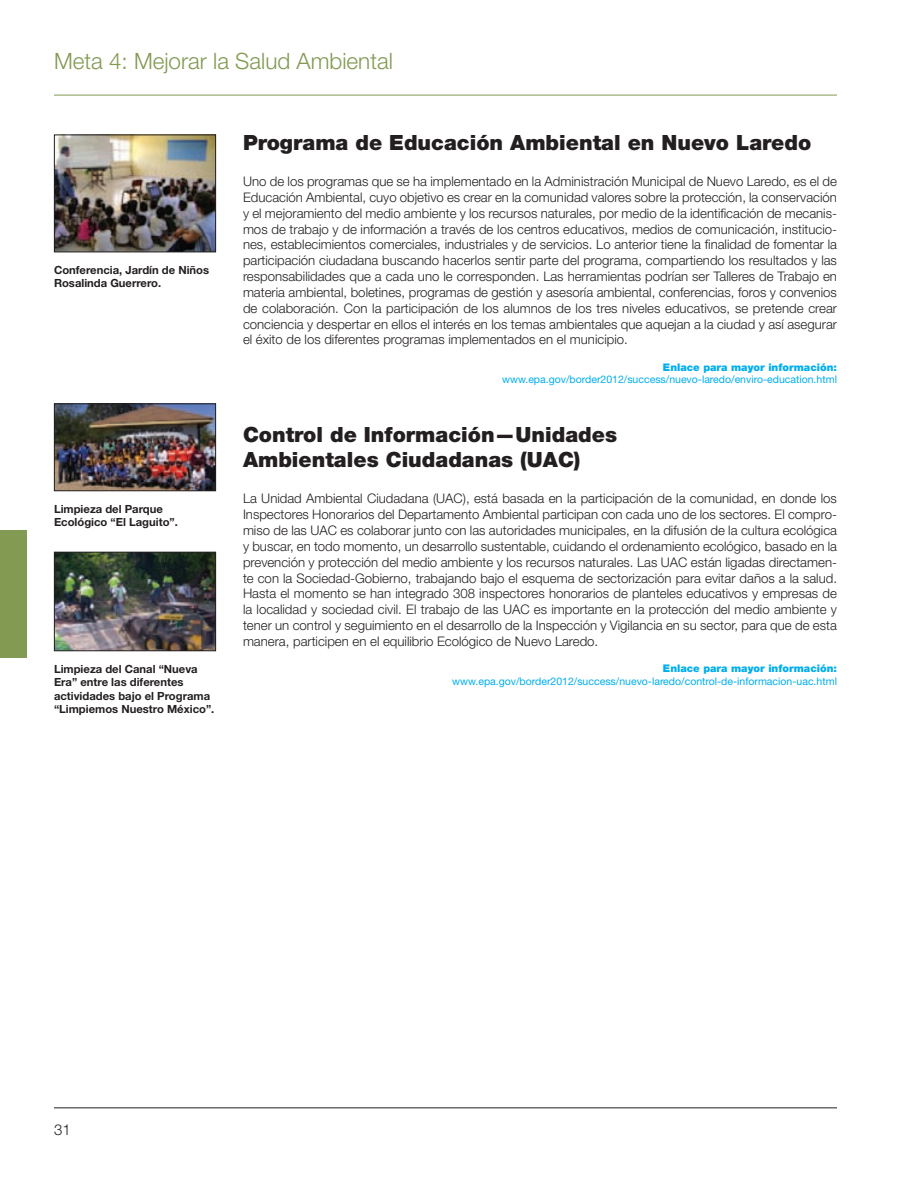
<style>
.page{position:relative;width:918px;height:1188px;background:#fff}
.page>*{position:absolute;margin:0;border:0;box-sizing:border-box;transform-origin:0 0}
.t1{font:300 22.5px "Helvetica Neue LT Std";color:#839a52}
.t2{font:900 21px/25.2px "Helvetica Neue LT Std";color:#231f20}
.t3{font:300 15px "Helvetica Neue LT Std";color:#231f20}
.t4{font:300 13.2px/15.9px "Helvetica Neue LT Std";color:#231f20;text-align:justify}
.t5{font:700 11.25px/13.5px "Helvetica Neue LT Std";color:#231f20}
.t6{font:10.5px "Helvetica Neue LT Std";color:#00aeef}
.t7{font:900 10.5px "Helvetica Neue LT Std";color:#00aeef}
</style>
<div class="page">
<hr style="left:54px;top:95px;width:783px;height:1px;background:#839a52">
<div style="left:0;top:530px;width:27px;height:128px;background:#839a52"></div>
<hr style="left:54px;top:1107px;width:783px;height:1px;background:#231f20">
<img style="left:56px;top:137px;width:158px;height:113px">
<div style="left:54px;top:135px;width:162px;height:117px;border:1px solid #231f20"></div>
<img style="left:56px;top:554px;width:158px;height:95px">
<div style="left:54px;top:552px;width:162px;height:99px;border:1px solid #231f20"></div>
<img style="left:56px;top:405px;width:158px;height:84px">
<div style="left:54px;top:403px;width:162px;height:88px;border:1px solid #231f20"></div>
<h1 class="t1" style="left:54px;top:47px;width:340px">Meta 4: Mejorar la Salud Ambiental</h1>
<p class="t5" style="left:54px;top:263px;width:157px">Conferencia, Jardín de Niños<br>Rosalinda Guerrero.</p>
<p class="t5" style="left:54px;top:502px;width:125px">Limpieza del Parque<br>Ecológico “El Laguito”.</p>
<p class="t5" style="left:54px;top:662px;width:162px">Limpieza del Canal “Nueva<br>Era” entre las diferentes actividades bajo el Programa “Limpiemos Nuestro México”.</p>
<h2 class="t2" style="left:243px;top:130px;width:570px">Programa de Educación Ambiental en Nuevo Laredo</h2>
<p class="t4" style="left:243px;top:173px;width:596px">Uno de los programas que se ha implementado en la Administración Municipal de Nuevo Laredo, es el de Educación Ambiental, cuyo objetivo es crear en la comunidad valores sobre la protección, la conservación y el mejoramiento del medio ambiente y los recursos naturales, por medio de la identificación de mecanis&shy;mos de trabajo y de información a través de los centros educativos, medios de comunicación, institucio&shy;nes, establecimientos comerciales, industriales y de servicios. Lo anterior tiene la finalidad de fomentar la participación ciudadana buscando hacerlos sentir parte del programa, compartiendo los resultados y las responsabilidades que a cada uno le corresponden. Las herramientas podrían ser Talleres de Trabajo en materia ambiental, boletines, programas de gestión y asesoría ambiental, conferencias, foros y convenios de colaboración. Con la participación de los alumnos de los tres niveles educativos, se pretende crear conciencia y despertar en ellos el interés en los temas ambientales que aquejan a la ciudad y así asegurar el éxito de los diferentes programas implementados en el municipio.</p>
<p class="t7" style="left:663px;top:361px;width:176px">Enlace para mayor información:</p>
<p class="t6" style="left:502px;top:373px;width:336px">www.epa.gov/border2012/success/nuevo-laredo/enviro-education.html</p>
<h2 class="t2" style="left:243px;top:422px;width:376px">Control de Información—Unidades<br>Ambientales Ciudadanas (UAC)</h2>
<p class="t4" style="left:243px;top:491px;width:596px">La Unidad Ambiental Ciudadana (UAC), está basada en la participación de la comunidad, en donde los Inspectores Honorarios del Departamento Ambiental participan con cada uno de los sectores. El compro&shy;miso de las UAC es colaborar junto con las autoridades municipales, en la difusión de la cultura ecológica y buscar, en todo momento, un desarrollo sustentable, cuidando el ordenamiento ecológico, basado en la prevención y protección del medio ambiente y los recursos naturales. Las UAC están ligadas directamen&shy;te con la Sociedad-Gobierno, trabajando bajo el esquema de sectorización para evitar daños a la salud.<br>Hasta el momento se han integrado 308 inspectores honorarios de planteles educativos y empresas de la localidad y sociedad civil. El trabajo de las UAC es importante en la protección del medio ambiente y tener un control y seguimiento en el desarrollo de la Inspección y Vigilancia en su sector, para que de esta manera, participen en el equilibrio Ecológico de Nuevo Laredo.</p>
<p class="t7" style="left:663px;top:662px;width:176px">Enlace para mayor información:</p>
<p class="t6" style="left:452px;top:675px;width:386px">www.epa.gov/border2012/success/nuevo-laredo/control-de-informacion-uac.html</p>
<p class="t3" style="left:54px;top:1121px;width:18px">31</p>
</div>
